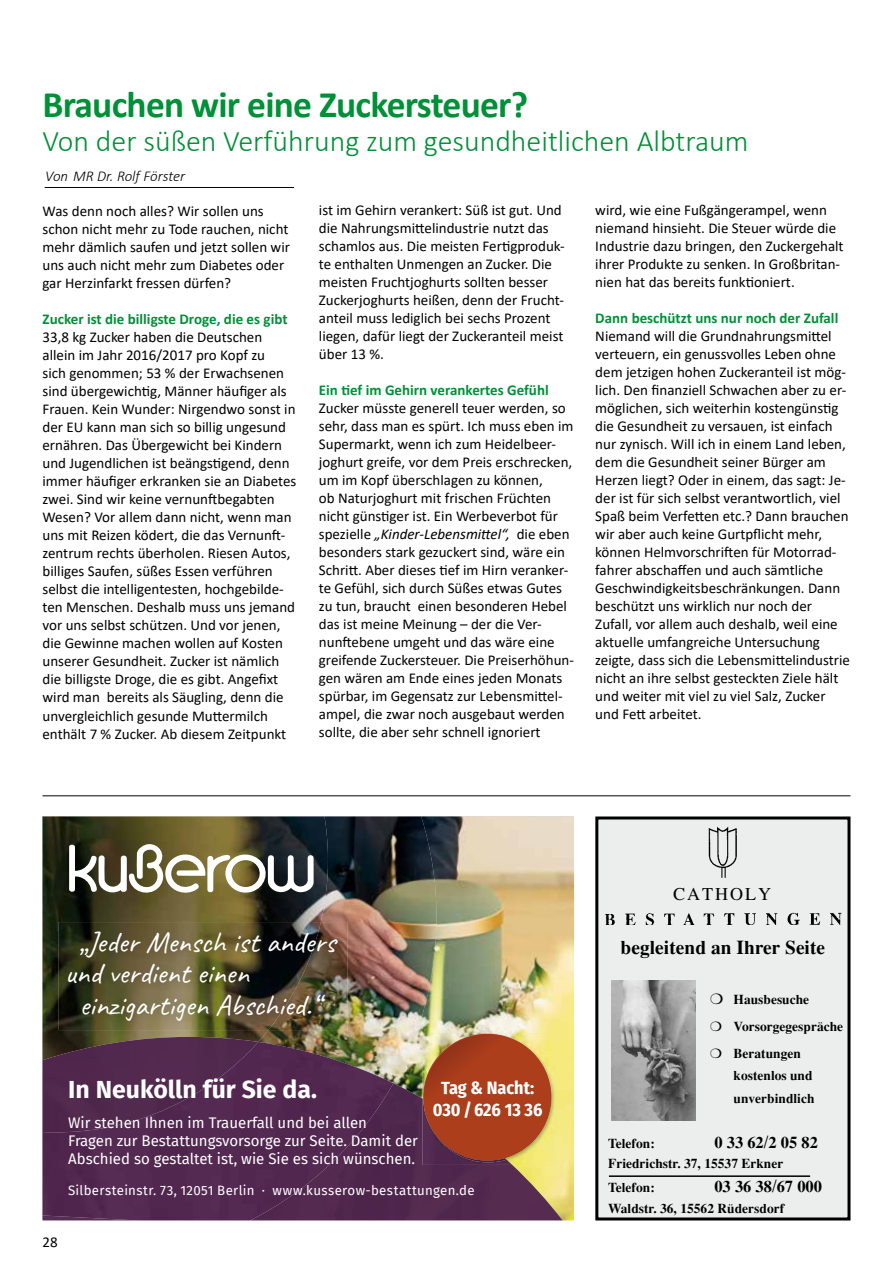
<style>
.page{position:relative;width:893px;height:1263px;background:#fff}
.page>*{position:absolute;margin:0;border:0;box-sizing:border-box;transform-origin:0 0}
.t1{font:700 37.5px "Calibri";letter-spacing:-.02em;color:#009037}
.t2{font:30px "Caveat";color:#fff}
.t3{font:300 30px "Calibri";color:#009037}
.t4{font:700 24.75px "Fira Sans";color:#fff}
.t5{font:700 19.5px "Times";color:#000}
.t6{font:700 18px/22.5px "Fira Sans Condensed";color:#fff;text-align:center}
.t7{font:18px "Times";letter-spacing:.11em;color:#000}
.t8{font:700 16.5px "Times";color:#000}
.t9{font:15px/18px "Calibri";color:#000}
.t10{font:15px/18px "Fira Sans";color:#fff}
.t11{font:700 15px "Calibri";color:#009037}
.t12{font:italic 300 15px "Calibri";color:#000}
.t13{font:700 13.5px/26.7px "Times";color:#000}
.t14{font:13.2px "Fira Sans";letter-spacing:.025em;color:#fff}
.s1{font-style:italic}
</style>
<div class="page">
<hr style="left:45px;top:187px;width:249px;height:1px;background:#000">
<hr style="left:43px;top:795px;width:807px;height:1px;background:#000">
<div style="left:597px;top:818px;width:252px;height:401px;background:#eceded"></div>
<div style="left:595px;top:816px;width:255px;height:404px;border:3px solid #000"></div>
<img style="left:605px;top:827px;width:237px;height:98px">
<hr style="left:609px;top:1175px;width:201px;height:2px;background:#000">
<img style="left:611px;top:981px;width:85px;height:139px">
<img style="left:436px;top:816px;width:138px;height:404px">
<img style="left:328px;top:816px;width:108px;height:267px">
<img style="left:43px;top:816px;width:285px;height:226px">
<img style="left:393px;top:1083px;width:170px;height:137px">
<div style="left:43px;top:1042px;width:350px;height:178px;background:#51274f"></div>
<img style="left:43px;top:1037px;width:215px;height:95px">
<img style="left:423px;top:1033px;width:133px;height:132px">
<img style="left:423px;top:1105px;width:89px;height:60px">
<img style="left:551px;top:1049px;width:1px;height:111px">
<img style="left:432px;top:1160px;width:75px;height:2px">
<img style="left:424px;top:1034px;width:127px;height:126px">
<img style="left:321px;top:922px;width:27px;height:108px">
<img style="left:58px;top:922px;width:263px;height:108px">
<svg style="left:69px;top:843px;width:245px;height:54px"></svg>
<h1 class="t1" style="left:43px;top:78px;width:487px">Brauchen wir eine Zuckersteuer?</h1>
<h2 class="t3" style="left:43px;top:122px;width:708px">Von der süßen Verführung zum gesundheitlichen Albtraum</h2>
<p class="t12" style="left:45px;top:167px;width:141px">Von MR Dr. Rolf Förster</p>
<p class="t9" style="left:43px;top:202px;width:249px">Was denn noch alles? Wir sollen uns schon nicht mehr zu Tode rauchen, nicht mehr dämlich saufen und jetzt sollen wir uns auch nicht mehr zum Diabetes oder gar Herzinfarkt fressen dürfen?</p>
<p class="t11" style="left:43px;top:309px;width:247px">Zucker ist die billigste Droge, die es gibt</p>
<p class="t9" style="left:43px;top:328px;width:255px">33,8 kg Zucker haben die Deutschen allein im Jahr 2016/2017 pro Kopf zu<br>sich genommen; 53 % der Erwachsenen sind übergewichtig, Männer häufiger als Frauen. Kein Wunder: Nirgendwo sonst in der EU kann man sich so billig ungesund ernähren. Das Übergewicht bei Kindern und Jugendlichen ist beängstigend, denn immer häufiger erkranken sie an Diabetes zwei. Sind wir keine vernunftbegabten Wesen? Vor allem dann nicht, wenn man uns mit Reizen ködert, die das Vernunft&shy;zentrum rechts überholen. Riesen Autos, billiges Saufen, süßes Essen verführen selbst die intelligentesten, hochgebilde&shy;ten Menschen. Deshalb muss uns jemand vor uns selbst schützen. Und vor jenen, die Gewinne machen wollen auf Kosten unserer Gesundheit. Zucker ist nämlich die billigste Droge, die es gibt. Angefixt wird man bereits als Säugling, denn die unvergleichlich gesunde Muttermilch enthält 7 % Zucker. Ab diesem Zeitpunkt</p>
<p class="t9" style="left:319px;top:201px;width:247px">ist im Gehirn verankert: Süß ist gut. Und die Nahrungsmittelindustrie nutzt das schamlos aus. Die meisten Fertigproduk&shy;te enthalten Unmengen an Zucker. Die meisten Fruchtjoghurts sollten besser Zuckerjoghurts heißen, denn der Frucht&shy;anteil muss lediglich bei sechs Prozent liegen, dafür liegt der Zuckeranteil meist über 13 %.</p>
<p class="t11" style="left:319px;top:380px;width:231px">Ein tief im Gehirn verankertes Gefühl</p>
<p class="t9" style="left:319px;top:399px;width:257px">Zucker müsste generell teuer werden, so sehr, dass man es spürt. Ich muss eben im Supermarkt, wenn ich zum Heidelbeer&shy;joghurt greife, vor dem Preis erschrecken, um im Kopf überschlagen zu können,<br>ob Naturjoghurt mit frischen Früchten nicht günstiger ist. Ein Werbeverbot für spezielle <span class="s1">„Kinder-Lebensmittel“,</span> die eben besonders stark gezuckert sind, wäre ein Schritt. Aber dieses tief im Hirn veranker&shy;te Gefühl, sich durch Süßes etwas Gutes zu tun, braucht einen besonderen Hebel das ist meine Meinung – der die Ver&shy;nunftebene umgeht und das wäre eine greifende Zuckersteuer. Die Preiserhöhun&shy;gen wären am Ende eines jeden Monats spürbar, im Gegensatz zur Lebensmittel&shy;ampel, die zwar noch ausgebaut werden sollte, die aber sehr schnell ignoriert</p>
<p class="t9" style="left:595px;top:201px;width:250px">wird, wie eine Fußgängerampel, wenn niemand hinsieht. Die Steuer würde die Industrie dazu bringen, den Zuckergehalt ihrer Produkte zu senken. In Großbritan&shy;nien hat das bereits funktioniert.</p>
<p class="t11" style="left:595px;top:308px;width:245px">Dann beschützt uns nur noch der Zufall</p>
<p class="t9" style="left:595px;top:327px;width:256px">Niemand will die Grundnahrungsmittel verteuern, ein genussvolles Leben ohne dem jetzigen hohen Zuckeranteil ist mög&shy;lich. Den finanziell Schwachen aber zu er&shy;möglichen, sich weiterhin kostengünstig die Gesundheit zu versauen, ist einfach nur zynisch. Will ich in einem Land leben, dem die Gesundheit seiner Bürger am Herzen liegt? Oder in einem, das sagt: Je&shy;der ist für sich selbst verantwortlich, viel Spaß beim Verfetten etc.? Dann brauchen wir aber auch keine Gurtpflicht mehr, können Helmvorschriften für Motorrad&shy;fahrer abschaffen und auch sämtliche Geschwindigkeitsbeschränkungen. Dann beschützt uns wirklich nur noch der Zufall, vor allem auch deshalb, weil eine aktuelle umfangreiche Untersuchung zeigte, dass sich die Lebensmittelindustrie nicht an ihre selbst gesteckten Ziele hält und weiter mit viel zu viel Salz, Zucker und Fett arbeitet.</p>
<h2 class="t2" style="left:79px;top:923px;width:257px">„Jeder Mensch ist anders</h2>
<h2 class="t2" style="left:65px;top:955px;width:186px">und verdient einen</h2>
<h2 class="t2" style="left:79px;top:986px;width:242px">einzigartigen Abschied.“</h2>
<h3 class="t4" style="left:68px;top:1068px;width:250px">In Neukölln für Sie da.</h3>
<p class="t10" style="left:68px;top:1113px;width:351px">Wir stehen Ihnen im Trauerfall und bei allen<br>Fragen zur Bestattungsvorsorge zur Seite. Damit der<br>Abschied so gestaltet ist, wie Sie es sich wünschen.</p>
<p class="t6" style="left:433px;top:1075px;width:111px">Tag &amp; Nacht:<br>030 / 626 13 36</p>
<p class="t14" style="left:68px;top:1181px;width:408px">Silbersteinstr. 73, 12051 Berlin · www.kusserow-bestattungen.de</p>
<p class="t9" style="left:43px;top:1232px;width:17px">28</p>
<p class="t7" style="left:673px;top:884px;width:99px">CATHOLY</p>
<h3 class="t5" style="left:621px;top:936px;width:206px">begleitend an Ihrer Seite</h3>
<p class="t13" style="left:710px;top:986px;width:135px">❍ Hausbesuche<br>❍ Vorsorgegespräche ❍ Beratungen</p>
<p class="t13" style="left:733px;top:1064px;width:83px;line-height:22.5px">kostenlos und unverbindlich</p>
<p class="t13" style="left:608px;top:1129px;width:48px">Telefon:</p>
<p class="t8" style="left:714px;top:1132px;width:105px">0 33 62/2 05 82</p>
<p class="t13" style="left:608px;top:1151px;width:177px;line-height:24.6px">Friedrichstr. 37, 15537 Erkner<br>Telefon:</p>
<p class="t8" style="left:714px;top:1176px;width:109px">03 36 38/67 000</p>
<p class="t13" style="left:608px;top:1194px;width:178px">Waldstr. 36, 15562 Rüdersdorf</p>
</div>
